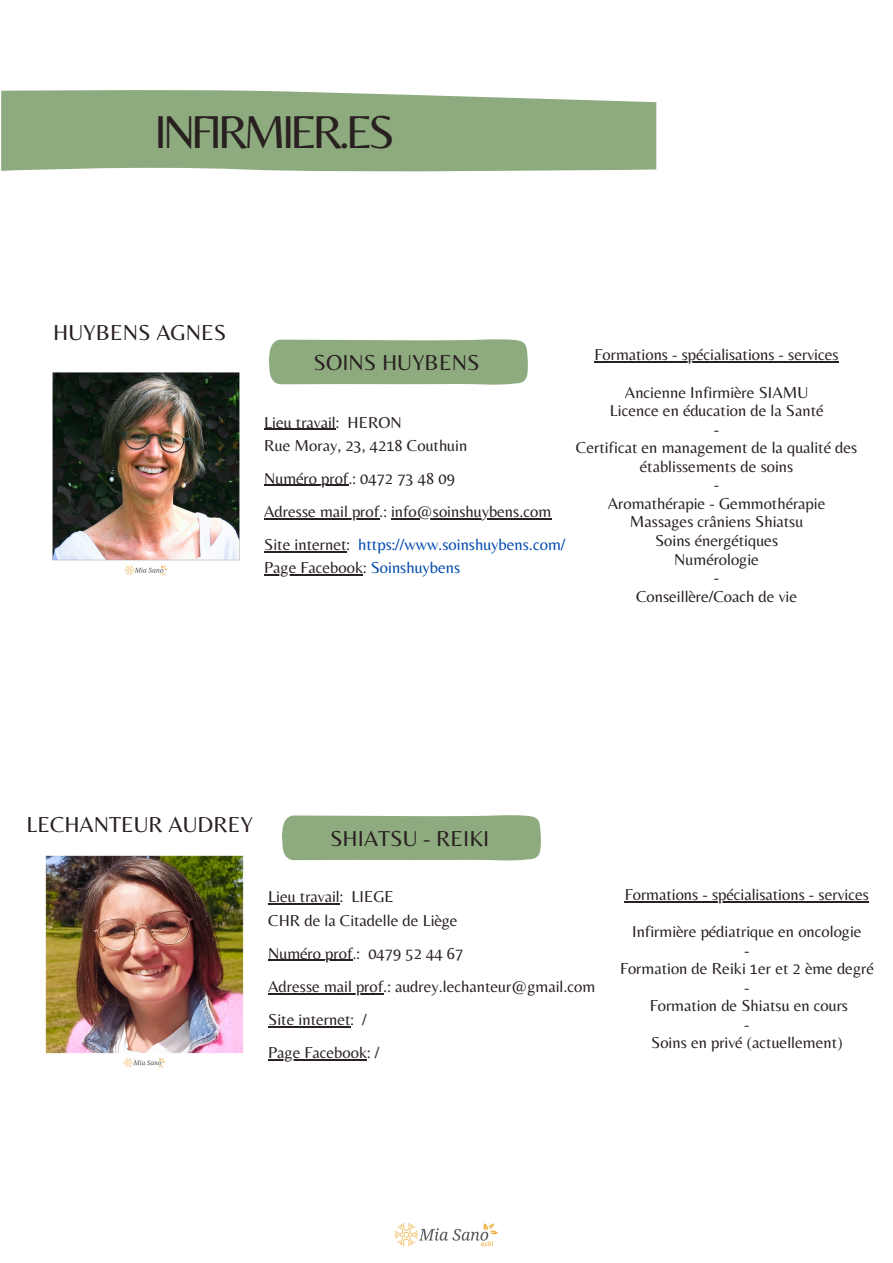
<style>
.page{position:relative;width:893px;height:1263px;background:#fff}
.page>*{position:absolute;margin:0;border:0;box-sizing:border-box;transform-origin:0 0}
.t1{font:48px "Belleza";letter-spacing:-.095em;color:#292120}
.t2{font:22.5px "Belleza";color:#292120}
.t3{font:16.5px/18.6px "Belleza";color:#292120}
.s1{color:#004aad}
</style>
<div class="page">
<img style="left:394px;top:1223px;width:104px;height:24px">
<hr style="left:625px;top:901px;width:244px;height:1px;background:#292120">
<div style="left:282px;top:815px;width:259px;height:46px;background:#8eab7f"></div>
<hr style="left:268px;top:903px;width:72px;height:2px;background:#292120">
<hr style="left:268px;top:960px;width:84px;height:1px;background:#292120">
<hr style="left:268px;top:993px;width:115px;height:1px;background:#292120">
<hr style="left:268px;top:1026px;width:82px;height:1px;background:#292120">
<hr style="left:268px;top:1059px;width:99px;height:1px;background:#292120">
<img style="left:45px;top:855px;width:199px;height:213px">
<hr style="left:594px;top:361px;width:244px;height:2px;background:#292120">
<svg style="left:269px;top:339px;width:259px;height:46px"></svg>
<hr style="left:264px;top:429px;width:72px;height:1px;background:#292120">
<hr style="left:264px;top:485px;width:84px;height:1px;background:#292120">
<hr style="left:264px;top:518px;width:115px;height:1px;background:#292120">
<hr style="left:391px;top:518px;width:160px;height:1px;background:#292120">
<hr style="left:264px;top:551px;width:82px;height:1px;background:#292120">
<hr style="left:264px;top:574px;width:99px;height:1px;background:#292120">
<img style="left:52px;top:372px;width:188px;height:203px">
<svg style="left:1px;top:90px;width:655px;height:82px;fill:#8eab7f"></svg>
<h1 class="t1" style="left:154px;top:103px;width:242px">INFIRMIER.ES</h1>
<h2 class="t2" style="left:53px;top:319px;width:175px">HUYBENS AGNES</h2>
<h2 class="t2" style="left:314px;top:349px;width:167px">SOINS HUYBENS</h2>
<p class="t3" style="left:264px;top:410px;width:205px;line-height:23.1px">Lieu travail: HERON<br>Rue Moray, 23, 4218 Couthuin</p>
<p class="t3" style="left:264px;top:461px;width:303px;line-height:33.2px">Numéro prof.: 0472 73 48 09<br>Adresse mail prof.: info@soinshuybens.com<br>Site internet: <span class="s1">https://www.soinshuybens.com/</span></p>
<p class="t3" style="left:264px;top:558px;width:197px">Page Facebook: <span class="s1">Soinshuybens</span></p>
<p class="t3" style="left:594px;top:345px;width:246px">Formations - spécialisations - services</p>
<p class="t3" style="left:576px;top:382px;width:283px;text-align:center">Ancienne Infirmière SIAMU<br>Licence en éducation de la Santé<br>-<br>Certificat en management de la qualité des établissements de soins<br>-<br>Aromathérapie - Gemmothérapie<br>Massages crâniens Shiatsu<br>Soins énergétiques<br>Numérologie<br>-<br>Conseillère/Coach de vie</p>
<h2 class="t2" style="left:27px;top:811px;width:228px">LECHANTEUR AUDREY</h2>
<h2 class="t2" style="left:330px;top:825px;width:160px">SHIATSU - REIKI</h2>
<p class="t3" style="left:268px;top:885px;width:191px;line-height:23.1px">Lieu travail: LIEGE<br>CHR de la Citadelle de Liège</p>
<p class="t3" style="left:268px;top:936px;width:328px;line-height:33.2px">Numéro prof.: 0479 52 44 67<br>Adresse mail prof.: audrey.lechanteur@gmail.com<br>Site internet: /<br>Page Facebook: /</p>
<p class="t3" style="left:625px;top:885px;width:246px">Formations - spécialisations - services</p>
<p class="t3" style="left:620px;top:922px;width:255px;text-align:center">Infirmière pédiatrique en oncologie<br>-<br>Formation de Reiki 1er et 2 ème degré -<br>Formation de Shiatsu en cours<br>-<br>Soins en privé (actuellement)</p>
</div>
